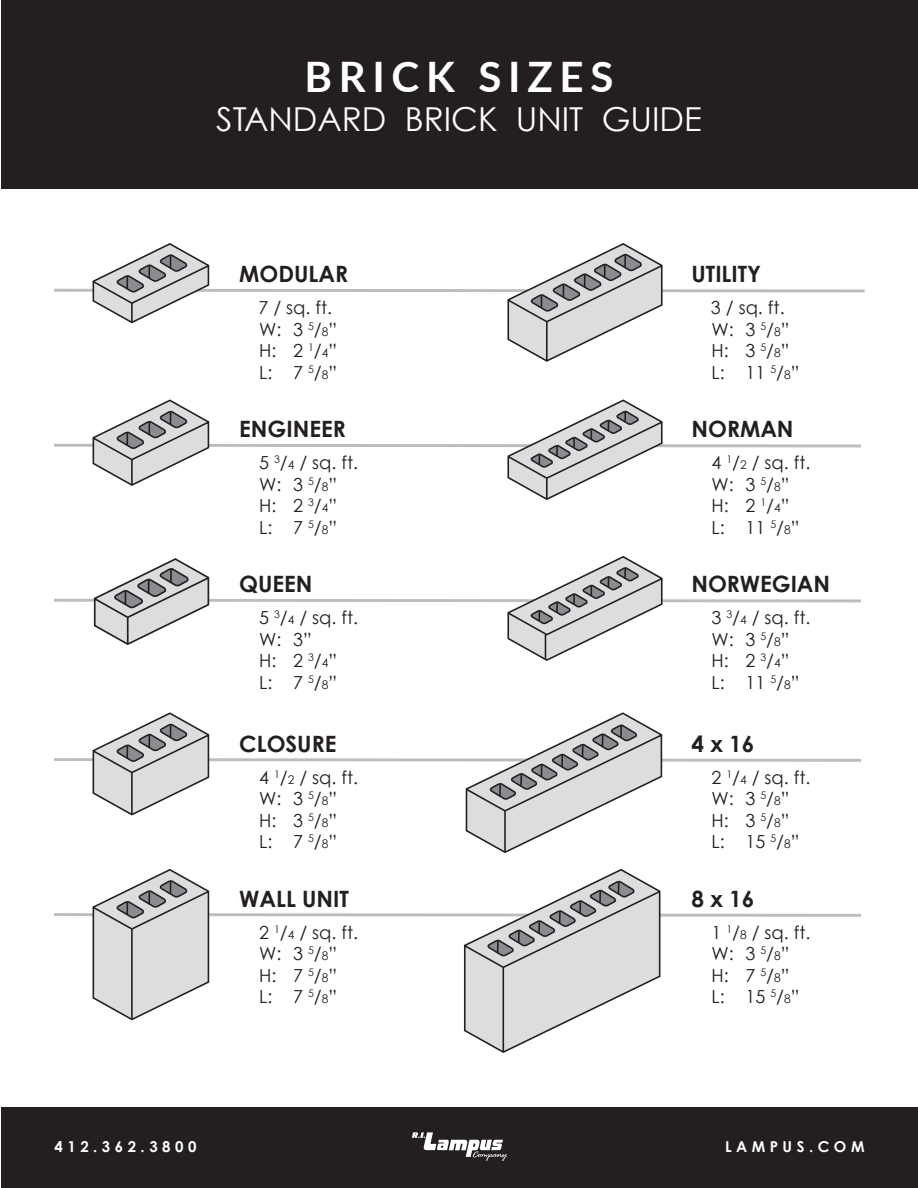
<style>
.page{position:relative;width:918px;height:1188px;background:#fff}
.page>*{position:absolute;margin:0;border:0;box-sizing:border-box;transform-origin:0 0}
.t1{font:700 42px "Lato";letter-spacing:.16em;color:#fff}
.t2{font:33px "Century Gothic";color:#fff}
.t3{font:700 22.5px "Century Gothic";color:#231f20}
.t4{font:18px "Century Gothic";color:#231f20}
.t5{font:700 15px "Century Gothic";letter-spacing:.3em;color:#fff}
.s1{font-size:12px}
</style>
<div class="page">
<div style="left:1px;top:1107px;width:917px;height:81px;background:#231f20"></div>
<div style="left:1px;top:0;width:917px;height:189px;background:#231f20"></div>
<svg style="left:412px;top:1132px;width:95px;height:29px"></svg>
<svg style="left:54px;top:243px;width:811px;height:119px"></svg>
<svg style="left:54px;top:399px;width:807px;height:101px"></svg>
<svg style="left:54px;top:712px;width:807px;height:141px"></svg>
<svg style="left:54px;top:869px;width:807px;height:184px"></svg>
<svg style="left:54px;top:556px;width:807px;height:105px"></svg>
<p class="t1" style="left:304px;top:45px;width:311px">BRICK SIZES</p>
<p class="t2" style="left:216px;top:99px;width:487px">STANDARD BRICK UNIT GUIDE</p>
<p class="t3" style="left:239px;top:260px;width:110px">MODULAR</p>
<p class="t4" style="left:258px;top:297px;width:75px">7 / sq. ft.</p>
<p class="t4" style="left:259px;top:318px;width:80px">W: 3 <sup>5</sup>/<span class="s1">8</span>”</p>
<p class="t4" style="left:259px;top:340px;width:80px">H: 2 <sup>1</sup>/<span class="s1">4</span>”</p>
<p class="t4" style="left:259px;top:362px;width:80px">L: 7 <sup>5</sup>/<span class="s1">8</span>”</p>
<p class="t3" style="left:239px;top:415px;width:108px">ENGINEER</p>
<p class="t4" style="left:259px;top:452px;width:101px">5 <sup>3</sup>/<span class="s1">4</span> / sq. ft.</p>
<p class="t4" style="left:259px;top:473px;width:80px">W: 3 <sup>5</sup>/<span class="s1">8</span>”</p>
<p class="t4" style="left:259px;top:495px;width:80px">H: 2 <sup>3</sup>/<span class="s1">4</span>”</p>
<p class="t4" style="left:259px;top:517px;width:80px">L: 7 <sup>5</sup>/<span class="s1">8</span>”</p>
<p class="t3" style="left:239px;top:570px;width:75px">QUEEN</p>
<p class="t4" style="left:259px;top:607px;width:101px">5 <sup>3</sup>/<span class="s1">4</span> / sq. ft.</p>
<p class="t4" style="left:259px;top:628px;width:54px">W: 3”</p>
<p class="t4" style="left:259px;top:650px;width:80px">H: 2 <sup>3</sup>/<span class="s1">4</span>”</p>
<p class="t4" style="left:259px;top:672px;width:80px">L: 7 <sup>5</sup>/<span class="s1">8</span>”</p>
<p class="t3" style="left:239px;top:730px;width:99px">CLOSURE</p>
<p class="t4" style="left:259px;top:766px;width:101px">4 <sup>1</sup>/<span class="s1">2</span> / sq. ft.</p>
<p class="t4" style="left:259px;top:788px;width:80px">W: 3 <sup>5</sup>/<span class="s1">8</span>”</p>
<p class="t4" style="left:259px;top:809px;width:80px">H: 3 <sup>5</sup>/<span class="s1">8</span>”</p>
<p class="t4" style="left:259px;top:831px;width:80px">L: 7 <sup>5</sup>/<span class="s1">8</span>”</p>
<p class="t3" style="left:239px;top:885px;width:111px">WALL UNIT</p>
<p class="t4" style="left:259px;top:921px;width:101px">2 <sup>1</sup>/<span class="s1">4</span> / sq. ft.</p>
<p class="t4" style="left:259px;top:943px;width:80px">W: 3 <sup>5</sup>/<span class="s1">8</span>”</p>
<p class="t4" style="left:259px;top:964px;width:80px">H: 7 <sup>5</sup>/<span class="s1">8</span>”</p>
<p class="t4" style="left:259px;top:986px;width:80px">L: 7 <sup>5</sup>/<span class="s1">8</span>”</p>
<p class="t3" style="left:691px;top:260px;width:71px">UTILITY</p>
<p class="t4" style="left:711px;top:297px;width:75px">3 / sq. ft.</p>
<p class="t4" style="left:711px;top:318px;width:80px">W: 3 <sup>5</sup>/<span class="s1">8</span>”</p>
<p class="t4" style="left:711px;top:340px;width:80px">H: 3 <sup>5</sup>/<span class="s1">8</span>”</p>
<p class="t4" style="left:711px;top:362px;width:90px">L: 11 <sup>5</sup>/<span class="s1">8</span>”</p>
<p class="t3" style="left:691px;top:415px;width:104px">NORMAN</p>
<p class="t4" style="left:711px;top:452px;width:101px">4 <sup>1</sup>/<span class="s1">2</span> / sq. ft.</p>
<p class="t4" style="left:711px;top:473px;width:80px">W: 3 <sup>5</sup>/<span class="s1">8</span>”</p>
<p class="t4" style="left:711px;top:495px;width:80px">H: 2 <sup>1</sup>/<span class="s1">4</span>”</p>
<p class="t4" style="left:711px;top:517px;width:90px">L: 11 <sup>5</sup>/<span class="s1">8</span>”</p>
<p class="t3" style="left:691px;top:570px;width:140px">NORWEGIAN</p>
<p class="t4" style="left:711px;top:607px;width:101px">3 <sup>3</sup>/<span class="s1">4</span> / sq. ft.</p>
<p class="t4" style="left:711px;top:628px;width:80px">W: 3 <sup>5</sup>/<span class="s1">8</span>”</p>
<p class="t4" style="left:711px;top:650px;width:80px">H: 2 <sup>3</sup>/<span class="s1">4</span>”</p>
<p class="t4" style="left:711px;top:672px;width:90px">L: 11 <sup>5</sup>/<span class="s1">8</span>”</p>
<p class="t3" style="left:691px;top:730px;width:64px">4 x 16</p>
<p class="t4" style="left:711px;top:766px;width:101px">2 <sup>1</sup>/<span class="s1">4</span> / sq. ft.</p>
<p class="t4" style="left:711px;top:788px;width:80px">W: 3 <sup>5</sup>/<span class="s1">8</span>”</p>
<p class="t4" style="left:711px;top:809px;width:80px">H: 3 <sup>5</sup>/<span class="s1">8</span>”</p>
<p class="t4" style="left:711px;top:831px;width:90px">L: 15 <sup>5</sup>/<span class="s1">8</span>”</p>
<p class="t3" style="left:691px;top:885px;width:64px">8 x 16</p>
<p class="t4" style="left:711px;top:921px;width:101px">1 <sup>1</sup>/<span class="s1">8</span> / sq. ft.</p>
<p class="t4" style="left:711px;top:943px;width:80px">W: 3 <sup>5</sup>/<span class="s1">8</span>”</p>
<p class="t4" style="left:711px;top:964px;width:80px">H: 7 <sup>5</sup>/<span class="s1">8</span>”</p>
<p class="t4" style="left:711px;top:986px;width:90px">L: 15 <sup>5</sup>/<span class="s1">8</span>”</p>
<p class="t5" style="left:55px;top:1137px;width:143px">412.362.3800</p>
<p class="t5" style="left:725px;top:1137px;width:141px">LAMPUS.COM</p>
</div>
